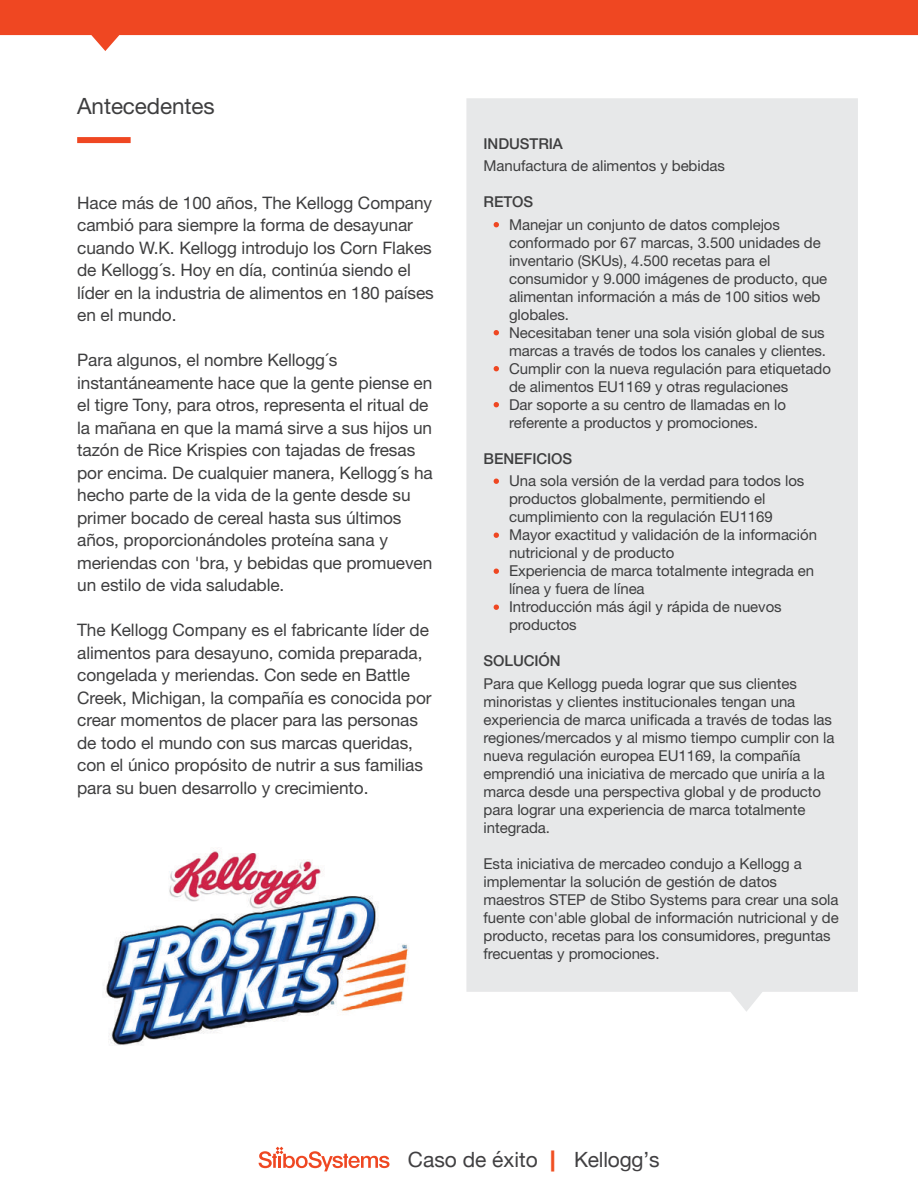
<style>
.page{position:relative;width:918px;height:1188px;background:#fff}
.page>*{position:absolute;margin:0;border:0;box-sizing:border-box;transform-origin:0 0}
.t1{font:22.5px "Helvetica Neue";letter-spacing:-.005em;color:#3e3e3f}
.t2{font:21px "Helvetica Neue";color:#414042}
.t3{font:17.25px/22.5px "Helvetica Neue";letter-spacing:-.005em;color:#3e3e3f}
.t4{font:15px/18px "Helvetica Neue";letter-spacing:-.005em;color:#3e3e3f}
.t5{font:500 15px "Helvetica Neue";letter-spacing:-.005em;color:#3e3e3f}
.s1{font-family:"Helvetica Neue LT Std";font-weight:800;color:#f04f22}
</style>
<div class="page">
<div style="left:466px;top:98px;width:392px;height:914px;background:#e7e8e9"></div>
<svg style="left:0;top:0;width:918px;height:51px;fill:#ef4722"></svg>
<div style="left:77px;top:137px;width:54px;height:6px;background:#ef4722"></div>
<img style="left:103px;top:850px;width:306px;height:195px">
<svg style="left:494px;top:222px;width:5px;height:5px"></svg>
<svg style="left:494px;top:330px;width:5px;height:5px"></svg>
<svg style="left:494px;top:366px;width:5px;height:5px"></svg>
<svg style="left:494px;top:402px;width:5px;height:5px"></svg>
<svg style="left:494px;top:479px;width:5px;height:5px"></svg>
<svg style="left:494px;top:533px;width:5px;height:5px"></svg>
<svg style="left:494px;top:569px;width:5px;height:5px"></svg>
<svg style="left:494px;top:605px;width:5px;height:5px"></svg>
<svg style="left:259px;top:1147px;width:131px;height:24px"></svg>
<h1 class="t1" style="left:77px;top:90px;width:139px">Antecedentes</h1>
<p class="t3" style="left:77px;top:192px;width:358px">Hace más de 100 años, The Kellogg Company cambió para siempre la forma de desayunar cuando W.K. Kellogg introdujo los Corn Flakes de Kellogg´s. Hoy en día, continúa siendo el líder en la industria de alimentos en 180 países en el mundo.</p>
<p class="t3" style="left:77px;top:350px;width:357px">Para algunos, el nombre Kellogg´s instantáneamente hace que la gente piense en el tigre Tony, para otros, representa el ritual de la mañana en que la mamá sirve a sus hijos un tazón de Rice Krispies con tajadas de fresas por encima. De cualquier manera, Kellogg´s ha hecho parte de la vida de la gente desde su primer bocado de cereal hasta sus últimos años, proporcionándoles proteína sana y meriendas con 'bra, y bebidas que promueven un estilo de vida saludable.</p>
<p class="t3" style="left:77px;top:620px;width:356px">The Kellogg Company es el fabricante líder de alimentos para desayuno, comida preparada, congelada y meriendas. Con sede en Battle Creek, Michigan, la compañía es conocida por crear momentos de placer para las personas de todo el mundo con sus marcas queridas, con el único propósito de nutrir a sus familias para su buen desarrollo y crecimiento.</p>
<p class="t5" style="left:484px;top:131px;width:81px">INDUSTRIA</p>
<p class="t4" style="left:484px;top:158px;width:243px">Manufactura de alimentos y bebidas</p>
<p class="t5" style="left:484px;top:190px;width:51px">RETOS</p>
<p class="t4" style="left:509px;top:216px;width:323px">Manejar un conjunto de datos complejos conformado por 67 marcas, 3.500 unidades de inventario (SKUs), 4.500 recetas para el consumidor y 9.000 imágenes de producto, que alimentan información a más de 100 sitios web globales.<br>Necesitaban tener una sola visión global de sus marcas a través de todos los canales y clientes.<br>Cumplir con la nueva regulación para etiquetado de alimentos EU1169 y otras regulaciones<br>Dar soporte a su centro de llamadas en lo referente a productos y promociones.</p>
<p class="t5" style="left:484px;top:446px;width:90px">BENEFICIOS</p>
<p class="t4" style="left:509px;top:473px;width:310px">Una sola versión de la verdad para todos los productos globalmente, permitiendo el cumplimiento con la regulación EU1169<br>Mayor exactitud y validación de la información nutricional y de producto<br>Experiencia de marca totalmente integrada en línea y fuera de línea<br>Introducción más ágil y rápida de nuevos productos</p>
<p class="t5" style="left:484px;top:649px;width:79px">SOLUCIÓN</p>
<p class="t4" style="left:484px;top:675px;width:352px">Para que Kellogg pueda lograr que sus clientes minoristas y clientes institucionales tengan una experiencia de marca unificada a través de todas las regiones/mercados y al mismo tiempo cumplir con la nueva regulación europea EU1169, la compañía emprendió una iniciativa de mercado que uniría a la marca desde una perspectiva global y de producto para lograr una experiencia de marca totalmente integrada.</p>
<p class="t4" style="left:484px;top:855px;width:357px">Esta iniciativa de mercadeo condujo a Kellogg a implementar la solución de gestión de datos maestros STEP de Stibo Systems para crear una sola fuente con'able global de información nutricional y de producto, recetas para los consumidores, preguntas frecuentas y promociones.</p>
<h2 class="t2" style="left:408px;top:1144px;width:253px">Caso de éxito <span class="s1">|</span> Kellogg’s</h2>
</div>
